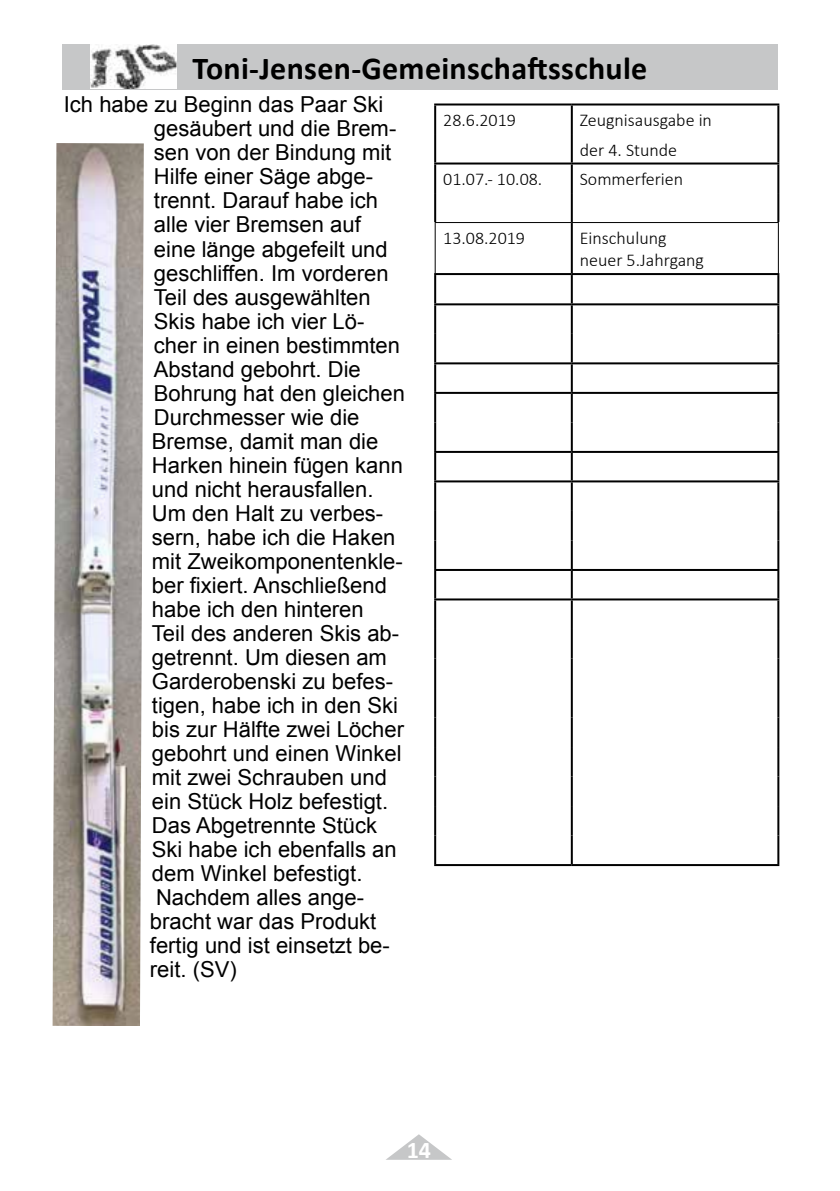
<style>
.page{position:relative;width:840px;height:1191px;background:#fff}
.page>*{position:absolute;margin:0;border:0;box-sizing:border-box;transform-origin:0 0}
.t1{font:700 32px "Calibri";letter-spacing:.01em;color:#000}
.t2{font:700 24px "Calibri";color:#fff}
.t3{font:22px/24px "Arial";color:#000}
.t4{font:300 18px/29.6px "Calibri";color:#000}
</style>
<div class="page">
<svg style="left:387px;top:1134px;width:64px;height:25px"></svg>
<div style="left:62px;top:44px;width:715px;height:45px;background:#c6c7c8"></div>
<img style="left:91px;top:44px;width:85px;height:45px">
<img style="left:53px;top:143px;width:91px;height:883px">
<hr style="left:434px;top:103px;width:137px;height:2px;background:#000">
<hr style="left:434px;top:105px;width:2px;height:29px;background:#000">
<hr style="left:571px;top:103px;width:207px;height:2px;background:#000">
<hr style="left:570px;top:105px;width:2px;height:29px;background:#000">
<hr style="left:776px;top:105px;width:2px;height:29px;background:#000">
<hr style="left:434px;top:134px;width:2px;height:28px;background:#000">
<hr style="left:570px;top:134px;width:2px;height:28px;background:#000">
<hr style="left:776px;top:134px;width:2px;height:28px;background:#000">
<hr style="left:434px;top:162px;width:137px;height:2px;background:#000">
<hr style="left:434px;top:164px;width:2px;height:29px;background:#000">
<hr style="left:571px;top:162px;width:207px;height:2px;background:#000">
<hr style="left:570px;top:164px;width:2px;height:29px;background:#000">
<hr style="left:776px;top:164px;width:2px;height:29px;background:#000">
<hr style="left:434px;top:193px;width:2px;height:29px;background:#000">
<hr style="left:570px;top:193px;width:2px;height:29px;background:#000">
<hr style="left:776px;top:193px;width:2px;height:29px;background:#000">
<hr style="left:570px;top:223px;width:2px;height:50px;background:#000">
<hr style="left:434px;top:273px;width:137px;height:2px;background:#000">
<hr style="left:434px;top:275px;width:2px;height:28px;background:#000">
<hr style="left:571px;top:273px;width:207px;height:2px;background:#000">
<hr style="left:570px;top:275px;width:2px;height:28px;background:#000">
<hr style="left:776px;top:275px;width:2px;height:28px;background:#000">
<hr style="left:434px;top:303px;width:137px;height:2px;background:#000">
<hr style="left:434px;top:305px;width:2px;height:29px;background:#000">
<hr style="left:571px;top:303px;width:207px;height:2px;background:#000">
<hr style="left:570px;top:305px;width:2px;height:29px;background:#000">
<hr style="left:776px;top:305px;width:2px;height:29px;background:#000">
<hr style="left:434px;top:334px;width:2px;height:28px;background:#000">
<hr style="left:570px;top:334px;width:2px;height:28px;background:#000">
<hr style="left:776px;top:334px;width:2px;height:28px;background:#000">
<hr style="left:434px;top:362px;width:137px;height:2px;background:#000">
<hr style="left:434px;top:364px;width:2px;height:28px;background:#000">
<hr style="left:571px;top:362px;width:207px;height:2px;background:#000">
<hr style="left:570px;top:364px;width:2px;height:28px;background:#000">
<hr style="left:776px;top:364px;width:2px;height:28px;background:#000">
<hr style="left:434px;top:392px;width:137px;height:2px;background:#000">
<hr style="left:434px;top:394px;width:2px;height:28px;background:#000">
<hr style="left:571px;top:392px;width:207px;height:2px;background:#000">
<hr style="left:570px;top:394px;width:2px;height:28px;background:#000">
<hr style="left:776px;top:394px;width:2px;height:28px;background:#000">
<hr style="left:434px;top:422px;width:2px;height:29px;background:#000">
<hr style="left:570px;top:422px;width:2px;height:29px;background:#000">
<hr style="left:776px;top:422px;width:2px;height:29px;background:#000">
<hr style="left:434px;top:451px;width:137px;height:2px;background:#000">
<hr style="left:434px;top:453px;width:2px;height:27px;background:#000">
<hr style="left:571px;top:451px;width:207px;height:2px;background:#000">
<hr style="left:570px;top:453px;width:2px;height:27px;background:#000">
<hr style="left:776px;top:453px;width:2px;height:27px;background:#000">
<hr style="left:434px;top:480px;width:137px;height:2px;background:#000">
<hr style="left:434px;top:482px;width:2px;height:29px;background:#000">
<hr style="left:571px;top:480px;width:207px;height:2px;background:#000">
<hr style="left:570px;top:482px;width:2px;height:29px;background:#000">
<hr style="left:776px;top:482px;width:2px;height:29px;background:#000">
<hr style="left:434px;top:511px;width:2px;height:29px;background:#000">
<hr style="left:570px;top:511px;width:2px;height:29px;background:#000">
<hr style="left:776px;top:511px;width:2px;height:29px;background:#000">
<hr style="left:434px;top:540px;width:2px;height:29px;background:#000">
<hr style="left:570px;top:540px;width:2px;height:29px;background:#000">
<hr style="left:776px;top:540px;width:2px;height:29px;background:#000">
<hr style="left:434px;top:569px;width:137px;height:2px;background:#000">
<hr style="left:434px;top:571px;width:2px;height:27px;background:#000">
<hr style="left:571px;top:569px;width:207px;height:2px;background:#000">
<hr style="left:570px;top:571px;width:2px;height:27px;background:#000">
<hr style="left:776px;top:571px;width:2px;height:27px;background:#000">
<hr style="left:434px;top:598px;width:137px;height:2px;background:#000">
<hr style="left:434px;top:600px;width:2px;height:29px;background:#000">
<hr style="left:571px;top:598px;width:207px;height:2px;background:#000">
<hr style="left:570px;top:600px;width:2px;height:29px;background:#000">
<hr style="left:776px;top:600px;width:2px;height:29px;background:#000">
<hr style="left:434px;top:629px;width:2px;height:29px;background:#000">
<hr style="left:570px;top:629px;width:2px;height:29px;background:#000">
<hr style="left:776px;top:629px;width:2px;height:29px;background:#000">
<hr style="left:434px;top:658px;width:2px;height:30px;background:#000">
<hr style="left:570px;top:658px;width:2px;height:30px;background:#000">
<hr style="left:776px;top:658px;width:2px;height:30px;background:#000">
<hr style="left:434px;top:688px;width:2px;height:29px;background:#000">
<hr style="left:570px;top:688px;width:2px;height:29px;background:#000">
<hr style="left:776px;top:688px;width:2px;height:29px;background:#000">
<hr style="left:434px;top:717px;width:2px;height:30px;background:#000">
<hr style="left:570px;top:717px;width:2px;height:30px;background:#000">
<hr style="left:776px;top:717px;width:2px;height:30px;background:#000">
<hr style="left:434px;top:747px;width:2px;height:29px;background:#000">
<hr style="left:570px;top:747px;width:2px;height:29px;background:#000">
<hr style="left:776px;top:747px;width:2px;height:29px;background:#000">
<hr style="left:434px;top:776px;width:2px;height:30px;background:#000">
<hr style="left:570px;top:776px;width:2px;height:30px;background:#000">
<hr style="left:776px;top:776px;width:2px;height:30px;background:#000">
<hr style="left:434px;top:806px;width:2px;height:29px;background:#000">
<hr style="left:570px;top:806px;width:2px;height:29px;background:#000">
<hr style="left:776px;top:806px;width:2px;height:29px;background:#000">
<hr style="left:434px;top:835px;width:2px;height:29px;background:#000">
<hr style="left:570px;top:835px;width:2px;height:29px;background:#000">
<hr style="left:776px;top:835px;width:2px;height:29px;background:#000">
<hr style="left:434px;top:864px;width:137px;height:2px;background:#000">
<hr style="left:571px;top:864px;width:207px;height:2px;background:#000">
<hr style="left:434px;top:222px;width:137px;height:1px;background:#000">
<hr style="left:434px;top:223px;width:1px;height:50px;background:#000">
<hr style="left:571px;top:222px;width:207px;height:1px;background:#000">
<hr style="left:777px;top:223px;width:1px;height:50px;background:#000">
<h1 class="t1" style="left:192px;top:48px;width:456px">Toni-Jensen-Gemeinschaftsschule</h1>
<p class="t3" style="left:150px;top:93px;width:256px;text-indent:-86px">Ich habe zu Beginn das Paar Ski gesäubert und die Brem&shy;sen von der Bindung mit<br>Hilfe einer Säge abge&shy;trennt. Darauf habe ich alle vier Bremsen auf<br>eine länge abgefeilt und geschliffen. Im vorderen<br>Teil des ausgewählten<br>Skis habe ich vier Lö&shy;cher in einen bestimmten<br>Abstand gebohrt. Die<br>Bohrung hat den gleichen<br>Durchmesser wie die<br>Bremse, damit man die<br>Harken hinein fügen kann und nicht herausfallen.<br>Um den Halt zu verbes&shy;sern, habe ich die Haken mit Zweikomponentenkle&shy;ber fixiert. Anschließend habe ich den hinteren<br>Teil des anderen Skis ab&shy;getrennt. Um diesen am<br>Garderobenski zu befes&shy;tigen, habe ich in den Ski bis zur Hälfte zwei Löcher gebohrt und einen Winkel mit zwei Schrauben und ein Stück Holz befestigt.<br>Das Abgetrennte Stück<br>Ski habe ich ebenfalls an dem Winkel befestigt.<br>Nachdem alles ange&shy;bracht war das Produkt fertig und ist einsetzt be&shy;reit. (SV)</p>
<p class="t4" style="left:443px;top:104px;width:74px">28.6.2019</p>
<p class="t4" style="left:579px;top:104px;width:134px">Zeugnisausgabe in der 4. Stunde</p>
<p class="t4" style="left:443px;top:163px;width:101px">01.07.- 10.08.</p>
<p class="t4" style="left:579px;top:163px;width:105px">Sommerferien</p>
<p class="t4" style="left:443px;top:222px;width:83px">13.08.2019</p>
<p class="t4" style="left:579px;top:226px;width:126px;line-height:22px">Einschulung neuer 5.Jahrgang</p>
<p class="t2" style="left:406px;top:1134px;width:26px">14</p>
</div>
